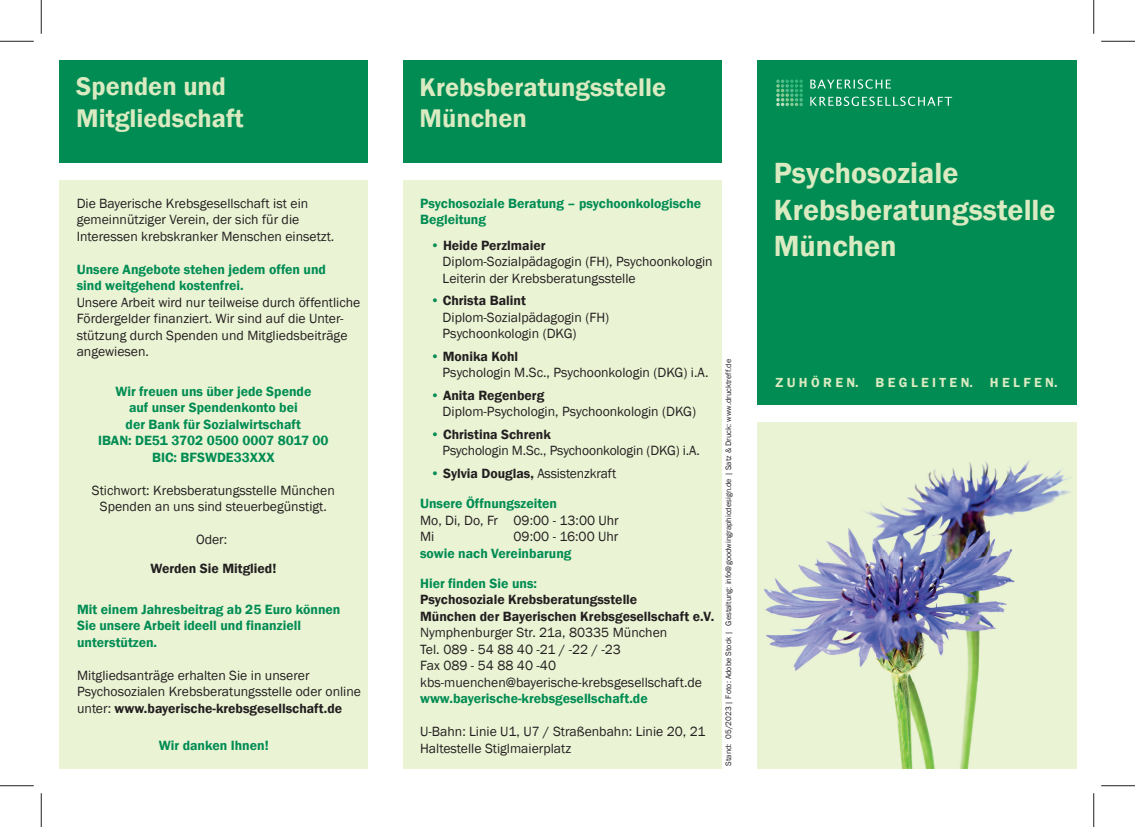
<style>
.page{position:relative;width:1135px;height:827px;background:#fff}
.page>*{position:absolute;margin:0;border:0;box-sizing:border-box;transform-origin:0 0}
.t1{font:600 30px/36px "Franklin Gothic";color:#daeac1}
.t2{font:600 26.25px/31.5px "Franklin Gothic";color:#daeac1}
.t3{font:13.75px/16.5px "Franklin Gothic";color:#231f20}
.t4{font:600 13.75px/16.5px "Franklin Gothic";color:#008c53}
.t5{font:600 13.75px/16.5px "Franklin Gothic";color:#231f20}
.t6{font:600 13.5px "Franklin Gothic";color:#daeac1}
.t7{font:8.12px "Franklin Gothic";color:#231f20}
.s1{font-weight:600}
.s2{color:#008c53}
.s3{font-weight:600;color:#008c53}
.s4{color:#231f20}
.s5{font-weight:400;color:#231f20}
</style>
<div class="page">
<div style="left:757px;top:60px;width:319px;height:345px;background:#008c53"></div>
<div style="left:59px;top:180px;width:309px;height:589px;background:#eaf3d4"></div>
<div style="left:403px;top:180px;width:319px;height:589px;background:#eaf3d4"></div>
<div style="left:403px;top:60px;width:319px;height:103px;background:#008c53"></div>
<div style="left:59px;top:60px;width:308px;height:103px;background:#008c53"></div>
<svg style="left:810px;top:79px;width:81px;height:10px"></svg>
<svg style="left:810px;top:97px;width:142px;height:9px"></svg>
<svg style="left:776px;top:79px;width:27px;height:27px"></svg>
<img style="left:757px;top:423px;width:319px;height:345px">
<hr style="left:0;top:41px;width:34px;height:1px;background:#231f20">
<hr style="left:1101px;top:41px;width:34px;height:1px;background:#231f20">
<hr style="left:0;top:785px;width:34px;height:1px;background:#231f20">
<hr style="left:1101px;top:785px;width:34px;height:1px;background:#231f20">
<hr style="left:41px;top:0;width:1px;height:34px;background:#231f20">
<hr style="left:41px;top:793px;width:1px;height:34px;background:#231f20">
<hr style="left:1093px;top:0;width:1px;height:34px;background:#231f20">
<hr style="left:1093px;top:793px;width:1px;height:34px;background:#231f20">
<h2 class="t2" style="left:76px;top:71px;width:169px">Spenden und<br>Mitgliedschaft</h2>
<h2 class="t2" style="left:420px;top:72px;width:248px">Krebsberatungsstelle<br>München</h2>
<p class="t3" style="left:77px;top:195px;width:259px">Die Bayerische Krebsgesellschaft ist ein gemeinnütziger Verein, der sich für die<br>Interessen krebskranker Menschen einsetzt.</p>
<p class="t4" style="left:77px;top:261px;width:251px">Unsere Angebote stehen jedem offen und sind weitgehend kostenfrei.</p>
<p class="t3" style="left:77px;top:294px;width:285px">Unsere Arbeit wird nur teilweise durch öffentliche Fördergelder finanziert. Wir sind auf die Unter&shy;stützung durch Spenden und Mitgliedsbeiträge angewiesen.</p>
<p class="t4" style="left:98px;top:383px;width:232px;text-align:center">Wir freuen uns über jede Spende<br>auf unser Spendenkonto bei<br>der Bank für Sozialwirtschaft<br>IBAN: DE51 3702 0500 0007 8017 00<br>BIC: BFSWDE33XXX</p>
<p class="t3" style="left:92px;top:482px;width:244px;text-align:center">Stichwort: Krebsberatungsstelle München<br>Spenden an uns sind steuerbegünstigt.</p>
<p class="t3" style="left:196px;top:531px;width:33px">Oder:</p>
<p class="t5" style="left:150px;top:560px;width:128px">Werden Sie Mitglied!</p>
<p class="t4" style="left:77px;top:601px;width:265px">Mit einem Jahresbeitrag ab 25 Euro können<br>Sie unsere Arbeit ideell und finanziell unterstützen.</p>
<p class="t3" style="left:77px;top:667px;width:285px">Mitgliedsanträge erhalten Sie in unserer<br>Psychosozialen Krebsberatungsstelle oder online unter: <span class="s1">www.bayerische-krebsgesellschaft.de</span></p>
<p class="t4" style="left:159px;top:737px;width:111px">Wir danken Ihnen!</p>
<p class="t4" style="left:420px;top:195px;width:283px">Psychosoziale Beratung – psychoonkologische<br>Begleitung</p>
<p class="t3" style="left:443px;top:237px;width:272px;text-indent:-12px"><span class="s2">•</span> <span class="s1">Heide Perzlmaier<br></span>Diplom-Sozialpädagogin (FH), Psychoonkologin<br>Leiterin der Krebsberatungsstelle</p>
<p class="t3" style="left:443px;top:292px;width:168px;text-indent:-12px"><span class="s3">•</span> <span class="s1">Christa Balint<br></span>Diplom-Sozialpädagogin (FH)<br>Psychoonkologin (DKG)</p>
<p class="t3" style="left:443px;top:348px;width:267px;text-indent:-12px"><span class="s3">•</span> <span class="s1">Monika Kohl<br></span>Psychologin M.Sc., Psychoonkologin (DKG) i.A.</p>
<p class="t3" style="left:443px;top:387px;width:255px;text-indent:-12px"><span class="s3">•</span> <span class="s1">Anita Regenberg<br></span>Diplom-Psychologin, Psychoonkologin (DKG)</p>
<p class="t3" style="left:443px;top:426px;width:259px;text-indent:-12px"><span class="s3">•</span> <span class="s1">Christina Schrenk<br></span>Psychologin M.Sc., Psychoonkologin (DKG) i.A.</p>
<p class="t4" style="left:420px;top:458px;width:198px;line-height:30.2px;text-indent:10px">• <span class="s4">Sylvia Douglas,</span> <span class="s5">Assistenzkraft<br></span>Unsere Öffnungszeiten</p>
<p class="t3" style="left:420px;top:512px;width:200px">Mo, Di, Do, Fr 09:00 - 13:00 Uhr<br>Mi</p>
<p class="t3" style="left:514px;top:528px;width:106px">09:00 - 16:00 Uhr</p>
<p class="t4" style="left:420px;top:538px;width:153px;line-height:30.2px">sowie nach Vereinbarung<br>Hier finden Sie uns:</p>
<p class="t5" style="left:420px;top:591px;width:296px">Psychosoziale Krebsberatungsstelle<br>München der Bayerischen Krebsgesellschaft e.V.</p>
<p class="t3" style="left:420px;top:624px;width:283px">Nymphenburger Str. 21a, 80335 München<br>Tel. 089 - 54 88 40 -21 / -22 / -23<br>Fax 089 - 54 88 40 -40 kbs-muenchen@bayerische-krebsgesellschaft.de</p>
<p class="t4" style="left:420px;top:690px;width:229px">www.bayerische-krebsgesellschaft.de</p>
<p class="t3" style="left:420px;top:723px;width:287px">U-Bahn: Linie U1, U7 / Straßenbahn: Linie 20, 21<br>Haltestelle Stiglmaierplatz</p>
<p class="t7" style="left:723px;top:765px;width:408px;rotate:-90deg">Stand: 05/2023 | Foto: Adobe Stock | Gestaltung: info@goodwingraphicdesign.de | Satz &amp; Druck: www.drucktreff.de</p>
<h1 class="t1" style="left:774px;top:156px;width:283px">Psychosoziale<br>Krebsberatungsstelle<br>München</h1>
<p class="t6" style="left:775px;top:374px;width:85px">Z U H Ö R E N.</p>
<p class="t6" style="left:876px;top:374px;width:99px">B E G L E I T E N.</p>
<p class="t6" style="left:990px;top:374px;width:69px">H E L F E N.</p>
</div>
